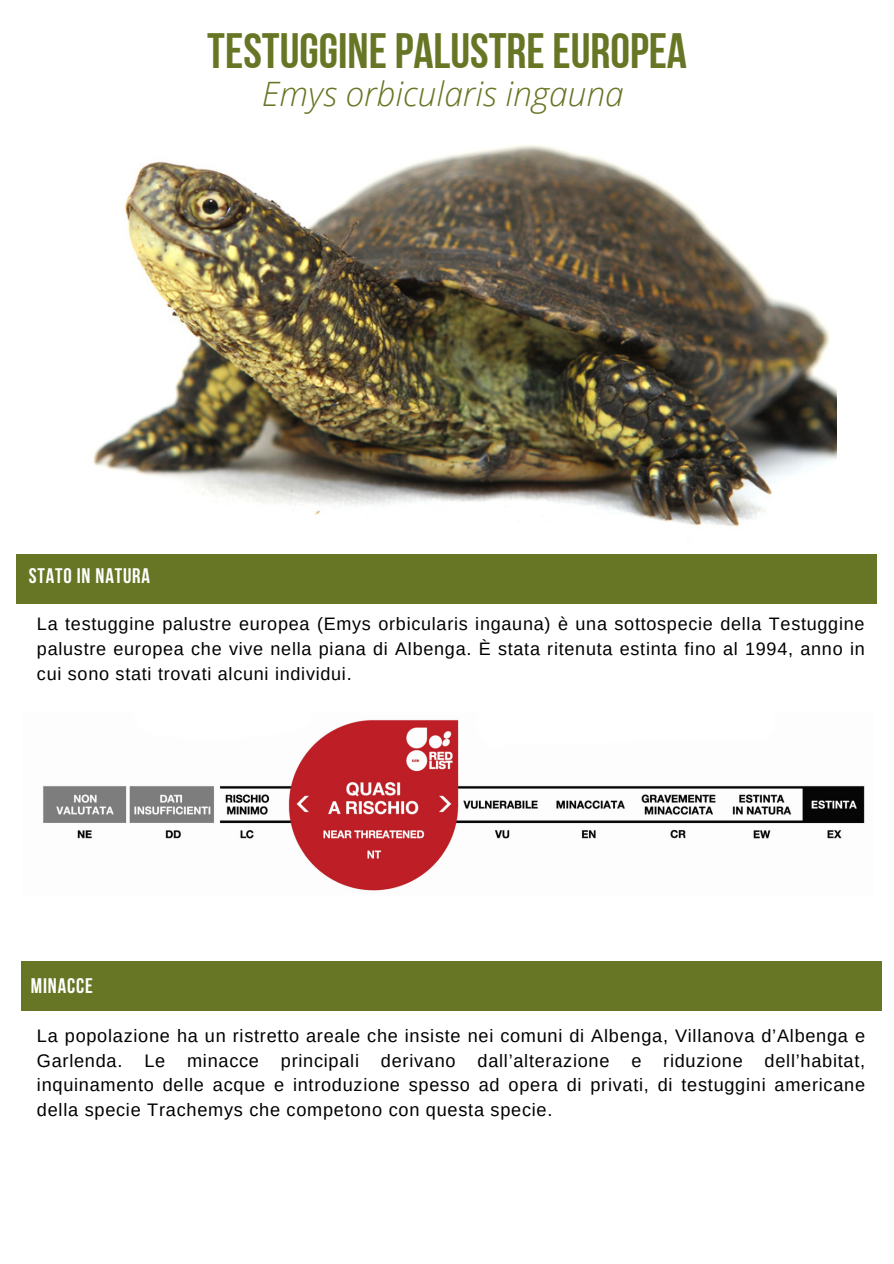
<style>
.page{position:relative;width:894px;height:1264px;background:#fff}
.page>*{position:absolute;margin:0;border:0;box-sizing:border-box;transform-origin:0 0}
.t1{font:49.5px "Bebas Neue Cyrillic";color:#667624}
.t2{font:italic 300 33.6px "Open Sans";color:#667624}
.t3{font:700 21px "Bebas Neue";letter-spacing:.04em;color:#fff}
.t4{font:18.15px/24.8px "Arimo";letter-spacing:.04em;color:#000;text-align:justify}
.t5{font:18px/24.8px "Arimo";letter-spacing:.04em;color:#000;text-align:justify}
</style>
<div class="page">
<div style="left:17px;top:554px;width:860px;height:49px;background:#667624"></div>
<div style="left:21px;top:961px;width:860px;height:49px;background:#667624"></div>
<img style="left:93px;top:145px;width:743px;height:382px">
<img style="left:43px;top:719px;width:822px;height:172px">
<p class="t1" style="left:207px;top:31px;width:481px">TESTUGGINEPALUSTRE EUROPEA</p>
<p class="t2" style="left:262px;top:70px;width:363px">Emys orbicularis ingauna</p>
<p class="t3" style="left:29px;top:566px;width:123px">STATO IN NATURA</p>
<p class="t5" style="left:37px;top:611px;width:829px">La testuggine palustre europea (Emys orbicularis ingauna) è una sottospecie della Testuggine palustre europea che vive nella piana di Albenga. È stata ritenuta estinta fino al 1994, anno in cui sono stati trovati alcuni individui.</p>
<p class="t3" style="left:31px;top:977px;width:63px">MINACCE</p>
<p class="t4" style="left:37px;top:1023px;width:829px">La popolazione ha un ristretto areale che insiste nei comuni di Albenga, Villanova d’Albenga e Garlenda. Le minacce principali derivano dall’alterazione e riduzione dell’habitat, inquinamento delle acque e introduzione spesso ad opera di privati, di testuggini americane della specie Trachemys che competono con questa specie.</p>
</div>
